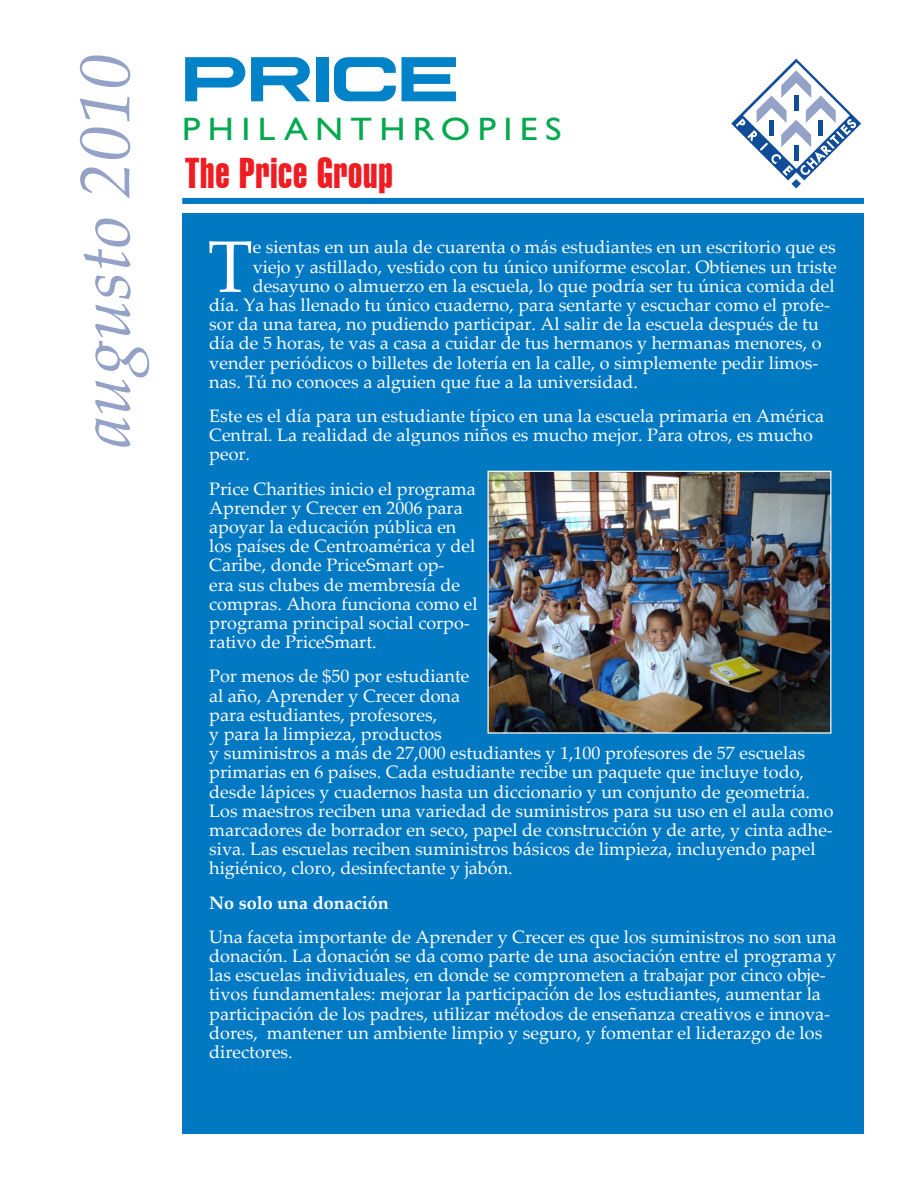
<style>
.page{position:relative;width:918px;height:1188px;background:#fff}
.page>*{position:absolute;margin:0;border:0;box-sizing:border-box;transform-origin:0 0}
.t1{font:73.2px "Palatino Linotype";color:#fff}
.t2{font:italic 72px "Palatino Linotype";color:#95a2c7}
.t3{font:700 65.85px "Plateia";color:#0082c8}
.t4{font:42px "Swiss 911 BT Extra Compressed";letter-spacing:.02em;color:#ee1d23}
.t5{font:32.55px "Gill Sans";letter-spacing:.21em;color:#00a94e;scale:1.1 1}
.t6{font:18px/19.2px "Palatino Linotype";color:#fff}
.t7{font:700 18px "Palatino Linotype";color:#fff}
</style>
<div class="page">
<div style="left:182px;top:213px;width:682px;height:921px;background:#0079c2"></div>
<div style="left:182px;top:198px;width:682px;height:6px;background:#0079c2"></div>
<svg style="left:731px;top:59px;width:130px;height:130px"></svg>
<img style="left:490px;top:473px;width:339px;height:259px">
<div style="left:488px;top:471px;width:343px;height:263px;border:1px solid #fff"></div>
<p class="t2" style="left:53px;top:448px;width:395px;rotate:-90deg">augusto 2010</p>
<p class="t3" style="left:182px;top:35px;width:278px">PRICE</p>
<p class="t5" style="left:182px;top:110px;width:346px">PHILANTHROPIES</p>
<p class="t4" style="left:185px;top:150px;width:209px">The Price Group</p>
<p class="t1" style="left:208px;top:215px;width:46px">T</p>
<p class="t6" style="left:253px;top:237px;width:585px">e sientas en un aula de cuarenta o más estudiantes en un escritorio que es</p>
<p class="t6" style="left:253px;top:256px;width:586px">viejo y astillado, vestido con tu único uniforme escolar. Obtienes un triste</p>
<p class="t6" style="left:253px;top:275px;width:584px">desayuno o almuerzo en la escuela, lo que podría ser tu única comida del</p>
<p class="t6" style="left:209px;top:295px;width:622px">día. Ya has llenado tu único cuaderno, para sentarte y escuchar como el profe-</p>
<p class="t6" style="left:209px;top:314px;width:611px">sor da una tarea, no pudiendo participar. Al salir de la escuela después de tu</p>
<p class="t6" style="left:209px;top:333px;width:614px">día de 5 horas, te vas a casa a cuidar de tus hermanos y hermanas menores, o</p>
<p class="t6" style="left:209px;top:352px;width:611px">vender periódicos o billetes de lotería en la calle, o simplemente pedir limos-</p>
<p class="t6" style="left:209px;top:371px;width:430px">nas. Tú no conoces a alguien que fue a la universidad.</p>
<p class="t6" style="left:209px;top:406px;width:616px">Este es el día para un estudiante típico en una la escuela primaria en América<br>Central. La realidad de algunos niños es mucho mejor. Para otros, es mucho peor.</p>
<p class="t6" style="left:209px;top:478px;width:270px">Price Charities inicio el programa<br>Aprender y Crecer en 2006 para apoyar la educación pública en los países de Centroamérica y del<br>Caribe, donde PriceSmart op-<br>era sus clubes de membresía de compras. Ahora funciona como el programa principal social corpo&shy;rativo de PriceSmart.</p>
<p class="t6" style="left:209px;top:666px;width:626px">Por menos de $50 por estudiante<br>al año, Aprender y Crecer dona<br>para estudiantes, profesores,<br>y para la limpieza, productos<br>y suministros a más de 27,000 estudiantes y 1,100 profesores de 57 escuelas primarias en 6 países. Cada estudiante recibe un paquete que incluye todo, desde lápices y cuadernos hasta un diccionario y un conjunto de geometría.<br>Los maestros reciben una variedad de suministros para su uso en el aula como marcadores de borrador en seco, papel de construcción y de arte, y cinta adhe&shy;siva. Las escuelas reciben suministros básicos de limpieza, incluyendo papel higiénico, cloro, desinfectante y jabón.</p>
<p class="t7" style="left:209px;top:890px;width:181px">No solo una donación</p>
<p class="t6" style="left:209px;top:926px;width:629px">Una faceta importante de Aprender y Crecer es que los suministros no son una donación. La donación se da como parte de una asociación entre el programa y las escuelas individuales, en donde se comprometen a trabajar por cinco obje&shy;tivos fundamentales: mejorar la participación de los estudiantes, aumentar la participación de los padres, utilizar métodos de enseñanza creativos e innova&shy;dores, mantener un ambiente limpio y seguro, y fomentar el liderazgo de los directores.</p>
</div>
